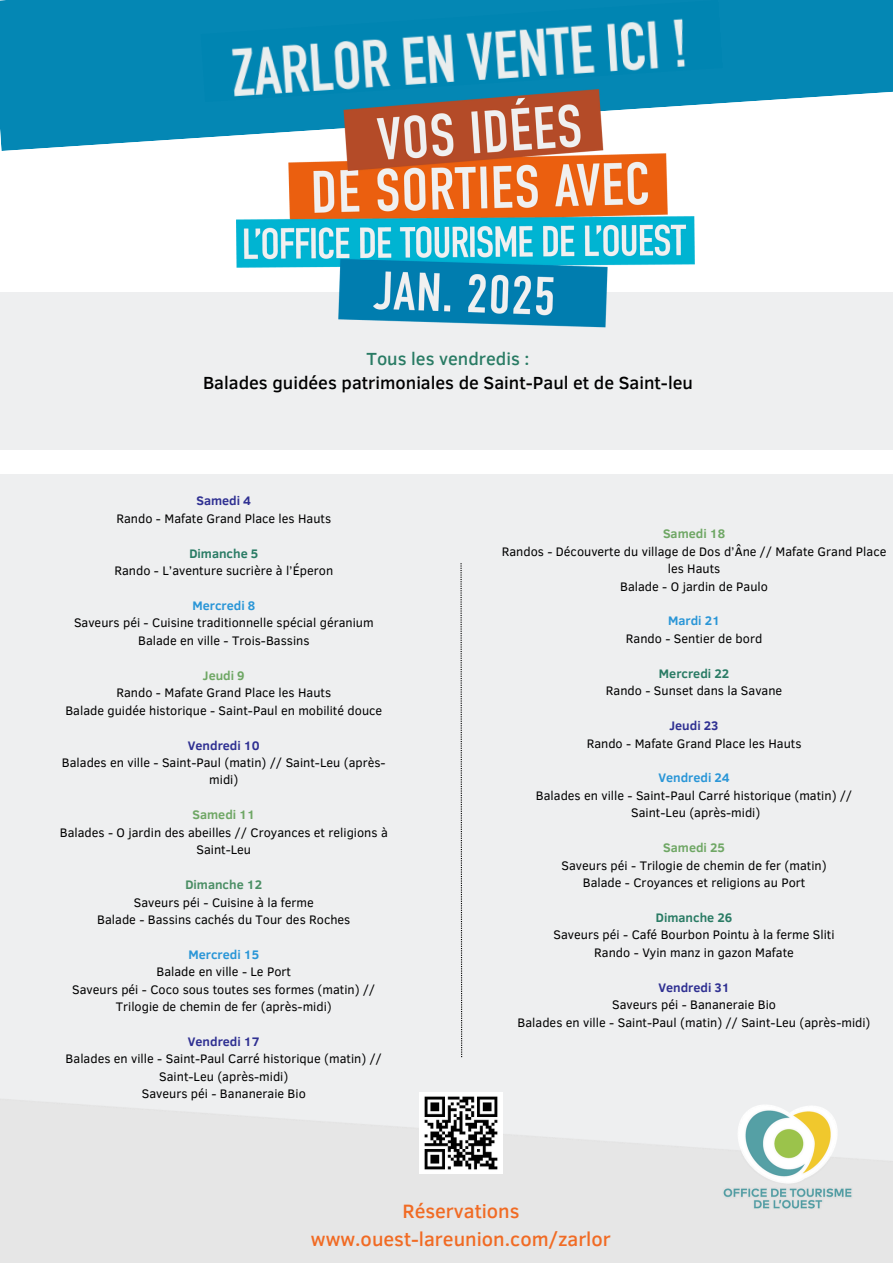
<style>
.page{position:relative;width:893px;height:1263px;background:#fff}
.page>*{position:absolute;margin:0;border:0;box-sizing:border-box;transform-origin:0 0}
.t1{font:500 19.8px/27.8px "Clear Sans";color:#f16b24;text-align:center}
.t2{font:500 18px/24.8px "Clear Sans";color:#000;text-align:center}
.t3{font:12.67px/17.4px "Clear Sans";color:#000;text-align:center}
.t4{font:700 12.67px "Clear Sans";color:#2f3092}
.t5{font:700 12.67px "Clear Sans";color:#2a96d7}
.t6{font:700 12.67px "Clear Sans";color:#6fa765}
.t7{font:700 12.67px "Clear Sans";color:#297b64}
.t8{font:700 12.67px "Clear Sans";color:#4a8e64}
.s1{color:#297b64}
</style>
<div class="page">
<img style="left:0;top:0;width:892px;height:1263px">
<img style="left:201px;top:0;width:522px;height:102px">
<svg style="left:460px;top:563px;width:2px;height:494px"></svg>
<img style="left:419px;top:1092px;width:84px;height:82px">
<img style="left:236px;top:89px;width:458px;height:240px">
<p class="t2" style="left:203px;top:345px;width:491px"><span class="s1">Tous les vendredis :<br></span>Balades guidées patrimoniales de Saint-Paul et de Saint-leu</p>
<p class="t4" style="left:196px;top:492px;width:56px">Samedi 4</p>
<p class="t3" style="left:116px;top:509px;width:216px">Rando - Mafate Grand Place les Hauts</p>
<p class="t7" style="left:189px;top:544px;width:70px">Dimanche 5</p>
<p class="t3" style="left:114px;top:561px;width:220px">Rando - L’aventure sucrière à l’Éperon</p>
<p class="t5" style="left:192px;top:596px;width:64px">Mercredi 8</p>
<p class="t3" style="left:74px;top:614px;width:301px">Saveurs péi - Cuisine traditionnelle spécial géranium</p>
<p class="t3" style="left:138px;top:631px;width:173px">Balade en ville - Trois-Bassins</p>
<p class="t6" style="left:203px;top:666px;width:43px">Jeudi 9</p>
<p class="t3" style="left:116px;top:683px;width:216px">Rando - Mafate Grand Place les Hauts</p>
<p class="t3" style="left:65px;top:701px;width:318px">Balade guidée historique - Saint-Paul en mobilité douce</p>
<p class="t4" style="left:188px;top:736px;width:73px">Vendredi 10</p>
<p class="t3" style="left:62px;top:753px;width:325px">Balades en ville - Saint-Paul (matin) // Saint-Leu (après&shy;midi)</p>
<p class="t6" style="left:192px;top:806px;width:64px">Samedi 11</p>
<p class="t3" style="left:60px;top:823px;width:329px">Balades - O jardin des abeilles // Croyances et religions à<br>Saint-Leu</p>
<p class="t8" style="left:185px;top:875px;width:78px">Dimanche 12</p>
<p class="t3" style="left:134px;top:893px;width:181px">Saveurs péi - Cuisine à la ferme</p>
<p class="t3" style="left:97px;top:910px;width:255px">Balade - Bassins cachés du Tour des Roches</p>
<p class="t5" style="left:188px;top:945px;width:72px">Mercredi 15</p>
<p class="t3" style="left:157px;top:962px;width:136px">Balade en ville - Le Port</p>
<p class="t3" style="left:72px;top:980px;width:305px">Saveurs péi - Coco sous toutes ses formes (matin) //<br>Trilogie de chemin de fer (après-midi)</p>
<p class="t4" style="left:188px;top:1032px;width:73px">Vendredi 17</p>
<p class="t3" style="left:66px;top:1050px;width:318px">Balades en ville - Saint-Paul Carré historique (matin) //<br>Saint-Leu (après-midi)</p>
<p class="t3" style="left:142px;top:1084px;width:165px">Saveurs péi - Bananeraie Bio</p>
<p class="t6" style="left:663px;top:525px;width:64px">Samedi 18</p>
<p class="t3" style="left:502px;top:542px;width:386px">Randos - Découverte du village de Dos d’Âne // Mafate Grand Place les Hauts</p>
<p class="t3" style="left:620px;top:577px;width:149px">Balade - O jardin de Paulo</p>
<p class="t5" style="left:668px;top:612px;width:53px">Mardi 21</p>
<p class="t3" style="left:626px;top:629px;width:138px">Rando - Sentier de bord</p>
<h1 class="t7" style="left:659px;top:664px;width:72px">Mercredi 22</h1>
<h1 class="t3" style="left:606px;top:681px;width:178px">Rando - Sunset dans la Savane</h1>
<p class="t4" style="left:669px;top:716px;width:51px">Jeudi 23</p>
<p class="t3" style="left:587px;top:734px;width:216px">Rando - Mafate Grand Place les Hauts</p>
<p class="t5" style="left:658px;top:769px;width:73px">Vendredi 24</p>
<p class="t3" style="left:536px;top:786px;width:318px">Balades en ville - Saint-Paul Carré historique (matin) //</p>
<p class="t3" style="left:631px;top:803px;width:131px">Saint-Leu (après-midi)</p>
<p class="t6" style="left:663px;top:838px;width:63px">Samedi 25</p>
<p class="t3" style="left:561px;top:856px;width:267px">Saveurs péi - Trilogie de chemin de fer (matin)</p>
<p class="t3" style="left:583px;top:873px;width:224px">Balade - Croyances et religions au Port</p>
<p class="t7" style="left:656px;top:908px;width:78px">Dimanche 26</p>
<p class="t3" style="left:553px;top:925px;width:283px">Saveurs péi - Café Bourbon Pointu à la ferme Sliti</p>
<p class="t3" style="left:594px;top:943px;width:201px">Rando - Vyin manz in gazon Mafate</p>
<p class="t4" style="left:658px;top:978px;width:73px">Vendredi 31</p>
<p class="t3" style="left:612px;top:995px;width:165px">Saveurs péi - Bananeraie Bio</p>
<p class="t3" style="left:517px;top:1013px;width:354px">Balades en ville - Saint-Paul (matin) // Saint-Leu (après-midi)</p>
<p class="t1" style="left:311px;top:1196px;width:301px">Réservations www.ouest-lareunion.com/zarlor</p>
</div>
